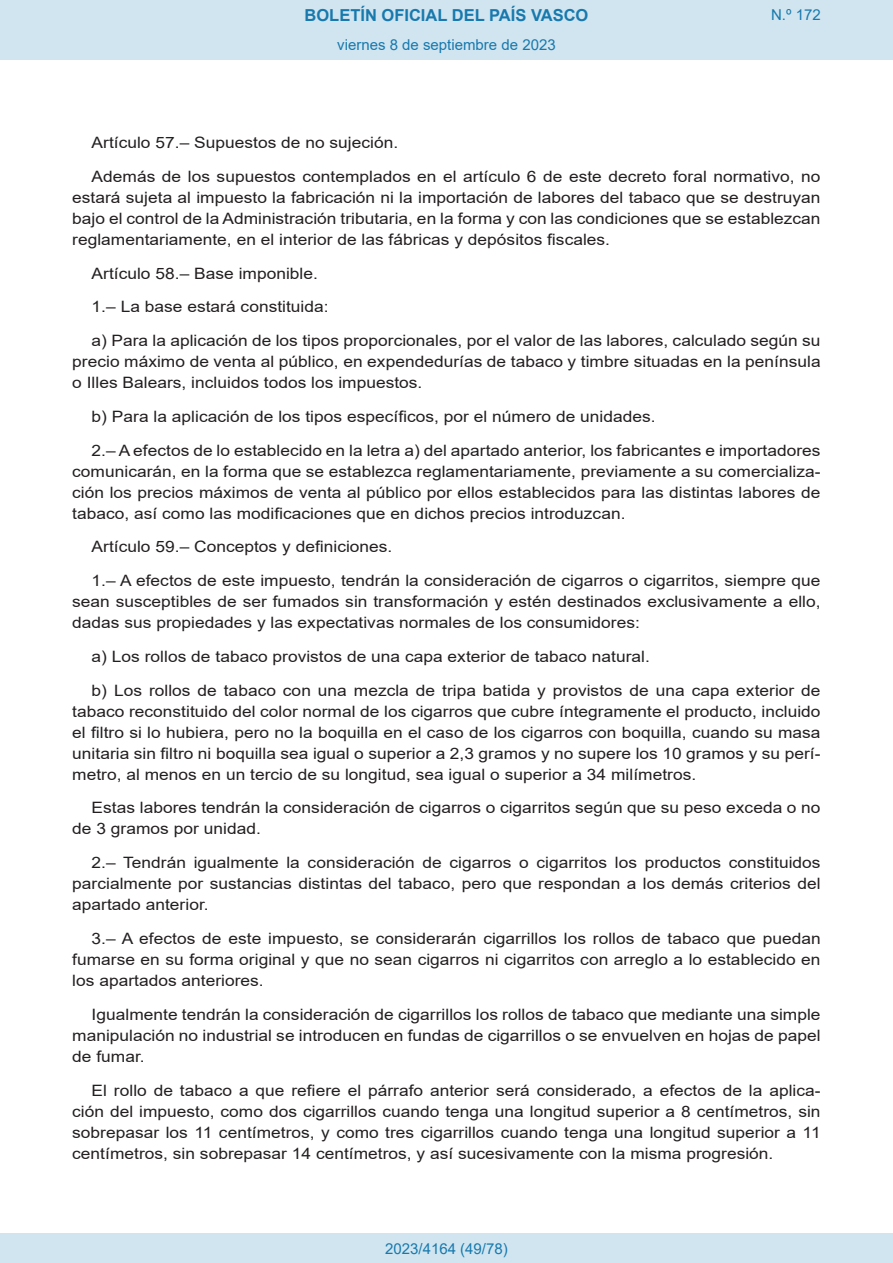
<style>
.page{position:relative;width:893px;height:1263px;background:#fff}
.page>*{position:absolute;margin:0;border:0;box-sizing:border-box;transform-origin:0 0}
.t1{font:700 16.5px "Arial";color:#1879ad}
.BOPVDetalle{font:15.6px/21px "Arial";color:#231f20;text-align:justify;scale:1.11 1}
.Paginacion_Centro{font:15px "Arial";color:#1879ad}
</style>
<div class="page">
<div style="left:0;top:0;width:893px;height:60px;background:#d0e5f0"></div>
<div style="left:0;top:1233px;width:893px;height:30px;background:#d0e5f0"></div>
<p class="t1" style="left:305px;top:3px;width:285px">BOLETÍN OFICIAL DEL PAÍS VASCO</p>
<p class="Paginacion_Centro" style="left:337px;top:35px;width:220px">viernes 8 de septiembre de 2023</p>
<p class="Paginacion_Centro" style="left:771px;top:5px;width:51px">N.º 172</p>
<p class="BOPVDetalle" style="left:92px;top:132px;width:278px">Artículo 57.– Supuestos de no sujeción.</p>
<p class="BOPVDetalle" style="left:72px;top:166px;width:676px;text-indent:19px">Además de los supuestos contemplados en el artículo 6 de este decreto foral normativo, no estará sujeta al impuesto la fabricación ni la importación de labores del tabaco que se destruyan bajo el control de la Administración tributaria, en la forma y con las condiciones que se establezcan reglamentariamente, en el interior de las fábricas y depósitos fiscales.</p>
<p class="BOPVDetalle" style="left:92px;top:263px;width:205px">Artículo 58.– Base imponible.</p>
<p class="BOPVDetalle" style="left:92px;top:296px;width:215px">1.– La base estará constituida:</p>
<p class="BOPVDetalle" style="left:72px;top:330px;width:676px;text-indent:19px">a) Para la aplicación de los tipos proporcionales, por el valor de las labores, calculado según su precio máximo de venta al público, en expendedurías de tabaco y timbre situadas en la península o Illes Balears, incluidos todos los impuestos.</p>
<p class="BOPVDetalle" style="left:92px;top:406px;width:510px">b) Para la aplicación de los tipos específicos, por el número de unidades.</p>
<p class="BOPVDetalle" style="left:72px;top:440px;width:676px;text-indent:19px">2.– A efectos de lo establecido en la letra a) del apartado anterior, los fabricantes e importadores comunicarán, en la forma que se establezca reglamentariamente, previamente a su comercializa&shy;ción los precios máximos de venta al público por ellos establecidos para las distintas labores de tabaco, así como las modificaciones que en dichos precios introduzcan.</p>
<p class="BOPVDetalle" style="left:92px;top:536px;width:272px">Artículo 59.– Conceptos y definiciones.</p>
<p class="BOPVDetalle" style="left:72px;top:570px;width:676px;text-indent:19px">1.– A efectos de este impuesto, tendrán la consideración de cigarros o cigarritos, siempre que sean susceptibles de ser fumados sin transformación y estén destinados exclusivamente a ello, dadas sus propiedades y las expectativas normales de los consumidores:</p>
<p class="BOPVDetalle" style="left:92px;top:646px;width:504px">a) Los rollos de tabaco provistos de una capa exterior de tabaco natural.</p>
<p class="BOPVDetalle" style="left:72px;top:680px;width:676px;text-indent:19px">b) Los rollos de tabaco con una mezcla de tripa batida y provistos de una capa exterior de tabaco reconstituido del color normal de los cigarros que cubre íntegramente el producto, incluido el filtro si lo hubiera, pero no la boquilla en el caso de los cigarros con boquilla, cuando su masa unitaria sin filtro ni boquilla sea igual o superior a 2,3 gramos y no supere los 10 gramos y su perí&shy;metro, al menos en un tercio de su longitud, sea igual o superior a 34 milímetros.</p>
<p class="BOPVDetalle" style="left:72px;top:797px;width:676px;text-indent:19px">Estas labores tendrán la consideración de cigarros o cigarritos según que su peso exceda o no de 3 gramos por unidad.</p>
<p class="BOPVDetalle" style="left:72px;top:852px;width:676px;text-indent:19px">2.– Tendrán igualmente la consideración de cigarros o cigarritos los productos constituidos parcialmente por sustancias distintas del tabaco, pero que respondan a los demás criterios del apartado anterior.</p>
<p class="BOPVDetalle" style="left:72px;top:928px;width:676px;text-indent:19px">3.– A efectos de este impuesto, se considerarán cigarrillos los rollos de tabaco que puedan fumarse en su forma original y que no sean cigarros ni cigarritos con arreglo a lo establecido en los apartados anteriores.</p>
<p class="BOPVDetalle" style="left:72px;top:1004px;width:676px;text-indent:19px">Igualmente tendrán la consideración de cigarrillos los rollos de tabaco que mediante una simple manipulación no industrial se introducen en fundas de cigarrillos o se envuelven en hojas de papel de fumar.</p>
<p class="BOPVDetalle" style="left:72px;top:1079px;width:676px;text-indent:19px">El rollo de tabaco a que refiere el párrafo anterior será considerado, a efectos de la aplica&shy;ción del impuesto, como dos cigarrillos cuando tenga una longitud superior a 8 centímetros, sin sobrepasar los 11 centímetros, y como tres cigarrillos cuando tenga una longitud superior a 11 centímetros, sin sobrepasar 14 centímetros, y así sucesivamente con la misma progresión.</p>
<p class="Paginacion_Centro" style="left:385px;top:1238px;width:124px">2023/4164 (49/78)</p>
</div>
